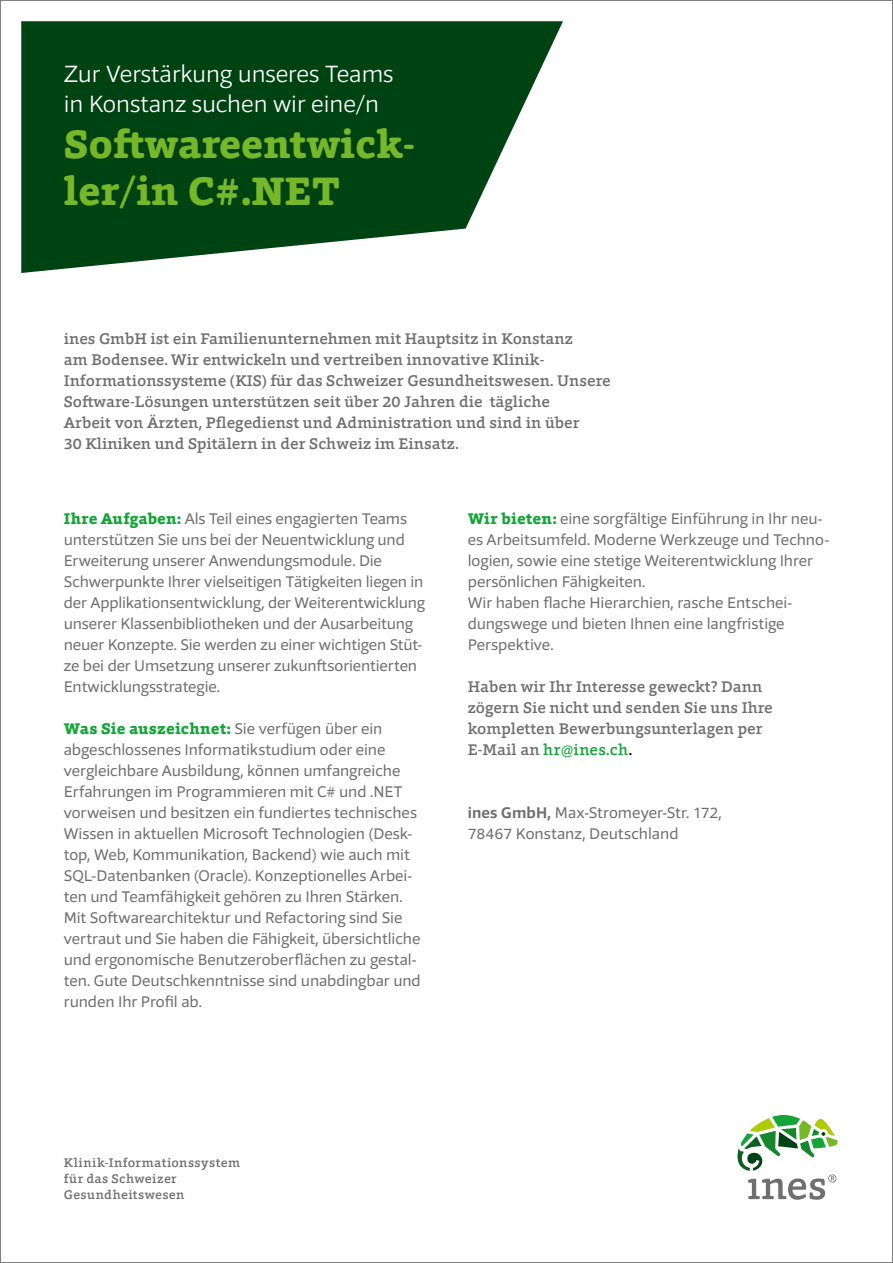
<style>
.page{position:relative;width:893px;height:1263px;background:#fff}
.page>*{position:absolute;margin:0;border:0;box-sizing:border-box;transform-origin:0 0}
.t1{font:800 40.5px/46.5px "Foro Rounded";color:#76b82a}
.t2{font:300 24px/30px "Foro Sans";color:#fff}
.t3{font:15.75px/21px "Foro Sans";letter-spacing:-.005em;color:#706f6f}
.t4{font:500 15.75px/21px "Foro Rounded";color:#706f6f}
.t5{font:800 15.75px "Foro Rounded";letter-spacing:.01em;color:#13a538}
.t6{font:500 12.75px/15.8px "Foro Rounded";letter-spacing:.035em;color:#706f6f}
.s1{font-family:"Foro Rounded";font-weight:800;color:#13a538}
.s2{font-family:"Foro Sans";font-weight:400;color:#706f6f}
.s3{color:#13a538}
.s4{color:#000}
.s5{font-weight:700}
</style>
<div class="page">
<svg style="left:21px;top:21px;width:542px;height:252px;fill:#004312"></svg>
<svg style="left:737px;top:1115px;width:101px;height:85px"></svg>
<h2 class="t2" style="left:64px;top:58px;width:331px">Zur Verstärkung unseres Teams in Konstanz suchen wir eine/n</h2>
<h1 class="t1" style="left:64px;top:120px;width:353px">Softwareentwick&shy;ler/in C# .NET</h1>
<p class="t4" style="left:64px;top:327px;width:548px">ines GmbH ist ein Familienunternehmen mit Hauptsitz in Konstanz<br>am Bodensee. Wir entwickeln und vertreiben innovative Klinik-Informationssysteme (KIS) für das Schweizer Gesundheitswesen. Unsere Software-Lösungen unterstützen seit über 20 Jahren die tägliche<br>Arbeit von Ärzten, Pflegedienst und Administration und sind in über<br>30 Kliniken und Spitälern in der Schweiz im Einsatz.</p>
<p class="t3" style="left:64px;top:508px;width:363px"><span class="s1">Ihre Aufgaben:</span> Als Teil eines engagierten Teams unterstützen Sie uns bei der Neuentwicklung und Erweiterung unserer Anwendungsmodule. Die Schwerpunkte Ihrer vielseitigen Tätigkeiten liegen in der Applikationsentwicklung, der Weiterentwicklung unserer Klassenbibliotheken und der Ausarbeitung neuer Konzepte. Sie werden zu einer wichtigen Stüt&shy;ze bei der Umsetzung unserer zukunftsorientierten Entwicklungsstrategie.</p>
<p class="t5" style="left:64px;top:718px;width:320px">Was Sie auszeichnet: <span class="s2">Sie verfügen über ein</span></p>
<p class="t3" style="left:64px;top:739px;width:358px">abgeschlossenes Informatikstudium oder eine vergleichbare Ausbildung, können umfangreiche Erfahrungen im Programmieren mit C# und .NET vorweisen und besitzen ein fundiertes technisches Wissen in aktuellen Microsoft Technologien (Desk&shy;top, Web, Kommunikation, Backend) wie auch mit SQL-Datenbanken (Oracle). Konzeptionelles Arbei&shy;ten und Teamfähigkeit gehören zu Ihren Stärken.<br>Mit Softwarearchitektur und Refactoring sind Sie vertraut und Sie haben die Fähigkeit, übersichtliche und ergonomische Benutzeroberflächen zu gestal&shy;ten. Gute Deutschkenntnisse sind unabdingbar und runden Ihr Profil ab.</p>
<p class="t3" style="left:468px;top:508px;width:363px"><span class="s1">Wir bieten:</span> eine sorgfältige Einführung in Ihr neu&shy;es Arbeitsumfeld. Moderne Werkzeuge und Techno&shy;logien, sowie eine stetige Weiterentwicklung Ihrer persönlichen Fähigkeiten.<br>Wir haben flache Hierarchien, rasche Entschei&shy;dungswege und bieten Ihnen eine langfristige Perspektive.</p>
<p class="t4" style="left:468px;top:676px;width:307px">Haben wir Ihr Interesse geweckt? Dann zögern Sie nicht und senden Sie uns Ihre kompletten Bewerbungsunterlagen per E-Mail an <span class="s3">hr@ines.ch</span><span class="s4">.</span></p>
<p class="t3" style="left:468px;top:802px;width:255px"><span class="s5">ines GmbH,</span> Max-Stromeyer-Str. 172,<br>78467 Konstanz, Deutschland</p>
<p class="t6" style="left:64px;top:1155px;width:178px">Klinik-Informationssystem für das Schweizer<br>Gesundheitswesen</p>
</div>
